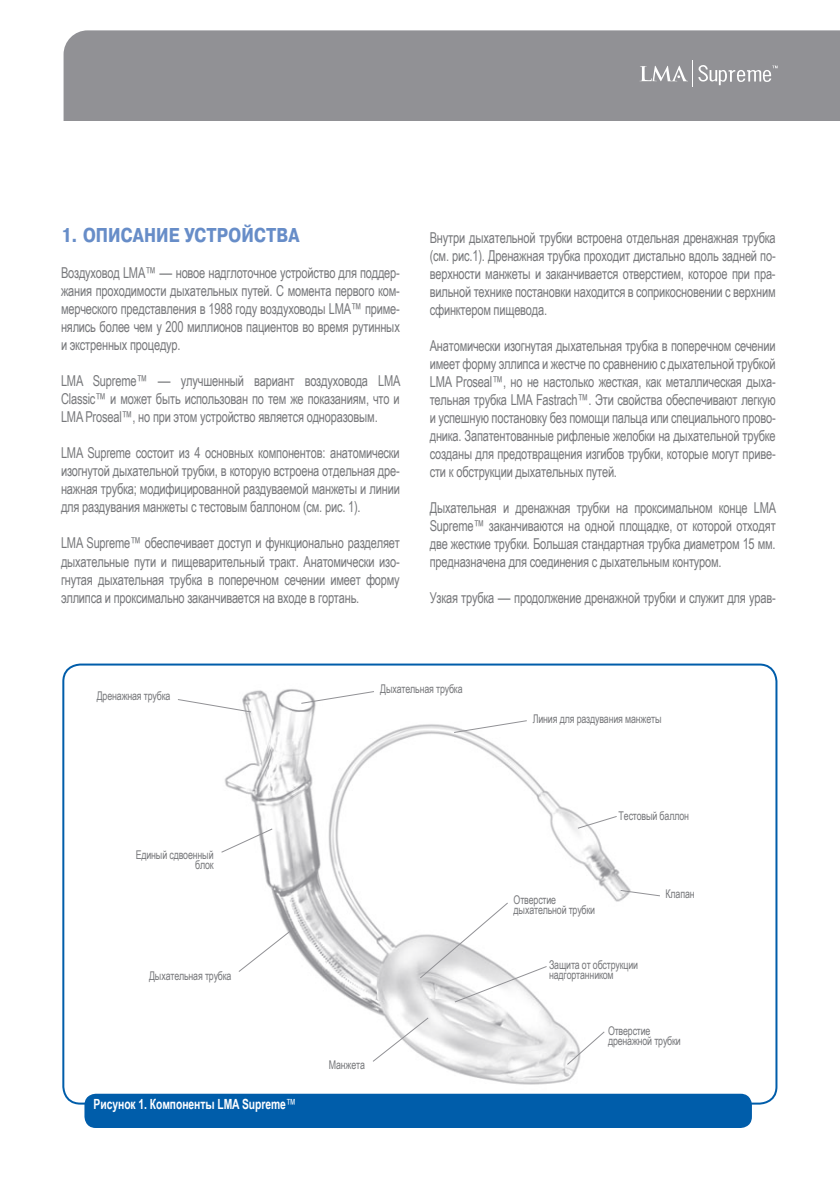
<style>
.page{position:relative;width:840px;height:1191px;background:#fff}
.page>*{position:absolute;margin:0;border:0;box-sizing:border-box;transform-origin:0 0}
.t1{font:700 20px "Pragmatica Cond C";letter-spacing:.01em;color:#678dc8}
.t2{font:15px/18px "Arial Narrow";letter-spacing:-.015em;color:#77787b;text-align:justify;scale:.9 1}
.t3{font:700 14px "Arial Narrow";letter-spacing:-.005em;color:#fff;scale:.9 1}
.t4{font:12px/10px "Arial Narrow";letter-spacing:-.015em;color:#77787b;scale:.9 1}
.s1{font-family:"Arial"}
.s2{font-weight:400}
</style>
<div class="page">
<div style="left:63px;top:30px;width:776px;height:91px;background:#919195"></div>
<svg style="left:639px;top:60px;width:138px;height:27px;background:#a2a2a6"></svg>
<div style="left:84px;top:1093px;width:667px;height:35px;background:#005daa;border-radius:11px"></div>
<img style="left:285px;top:689px;width:294px;height:396px">
<svg style="left:178px;top:690px;width:482px;height:375px"></svg>
<h1 class="t1" style="left:61px;top:224px;width:239px">1. ОПИСАНИЕ УСТРОЙСТВА</h1>
<p class="t2" style="left:61px;top:263px;width:378px">Воздуховод LMA™ <span class="s1">―</span> новое надглоточное устройство для поддер&shy;жания проходимости дыхательных путей. С момента первого ком&shy;мерческого представления в 1988 году воздуховоды LMA™ приме&shy;нялись более чем у 200 миллионов пациентов во время рутинных и экстренных процедур.</p>
<p class="t2" style="left:61px;top:371px;width:378px">LMA Supreme™ <span class="s1">―</span> улучшенный вариант воздуховода LMA Classic™ и может быть использован по тем же показаниям, что и LMA Proseal™, но при этом устройство является одноразовым.</p>
<p class="t2" style="left:61px;top:443px;width:378px">LMA Supreme состоит из 4 основных компонентов: анатомически изогнутой дыхательной трубки, в которую встроена отдельная дре&shy;нажная трубка; модифицированной раздуваемой манжеты и линии для раздувания манжеты с тестовым баллоном (см. рис. 1).</p>
<p class="t2" style="left:61px;top:533px;width:378px">LMA Supreme™ обеспечивает доступ и функционально разделяет дыхательные пути и пищеварительный тракт. Анатомически изо&shy;гнутая дыхательная трубка в поперечном сечении имеет форму эллипса и проксимально заканчивается на входе в гортань.</p>
<p class="t2" style="left:429px;top:228px;width:385px">Внутри дыхательной трубки встроена отдельная дренажная трубка (см. рис.1). Дренажная трубка проходит дистально вдоль задней по&shy;верхности манжеты и заканчивается отверстием, которое при пра&shy;вильной технике постановки находится в соприкосновении с верхним сфинктером пищевода.</p>
<p class="t2" style="left:429px;top:336px;width:385px">Анатомически изогнутая дыхательная трубка в поперечном сечении имеет форму эллипса и жестче по сравнению с дыхательной трубкой LMA Proseal™, но не настолько жесткая, как металлическая дыха&shy;тельная трубка LMA Fastrach™. Эти свойства обеспечивают легкую и успешную постановку без помощи пальца или специального прово&shy;дника. Запатентованные рифленые желобки на дыхательной трубке созданы для предотвращения изгибов трубки, которые могут приве&shy;сти к обструкции дыхательных путей.</p>
<p class="t2" style="left:429px;top:498px;width:386px">Дыхательная и дренажная трубки на проксимальном конце LMA Supreme™ заканчиваются на одной площадке, от которой отходят две жесткие трубки. Большая стандартная трубка диаметром 15 мм. предназначена для соединения с дыхательным контуром.</p>
<p class="t2" style="left:429px;top:588px;width:385px">Узкая трубка <span class="s1">―</span> продолжение дренажной трубки и служит для урав-</p>
<p class="t4" style="left:97px;top:690px;width:83px">Дренажная трубка</p>
<p class="t4" style="left:380px;top:683px;width:93px">Дыхательная трубка</p>
<p class="t4" style="left:136px;top:849px;width:88px;text-align:right">Единый сдвоенный блок</p>
<p class="t4" style="left:149px;top:970px;width:93px">Дыхательная трубка</p>
<p class="t3" style="left:94px;top:1093px;width:226px">Рисунок 1. Компоненты LMA Supreme<span class="s2">™</span></p>
<p class="t4" style="left:329px;top:1059px;width:42px">Манжета</p>
<p class="t4" style="left:532px;top:713px;width:144px">Линия для раздувания манжеты</p>
<p class="t4" style="left:618px;top:810px;width:80px">Тестовый баллон</p>
<p class="t4" style="left:513px;top:894px;width:92px">Отверстие дыхательной трубки</p>
<p class="t4" style="left:665px;top:888px;width:34px">Клапан</p>
<p class="t4" style="left:549px;top:959px;width:100px">Защита от обструкции надгортанником</p>
<p class="t4" style="left:607px;top:1025px;width:82px">Отверстие дренажной трубки</p>
</div>
